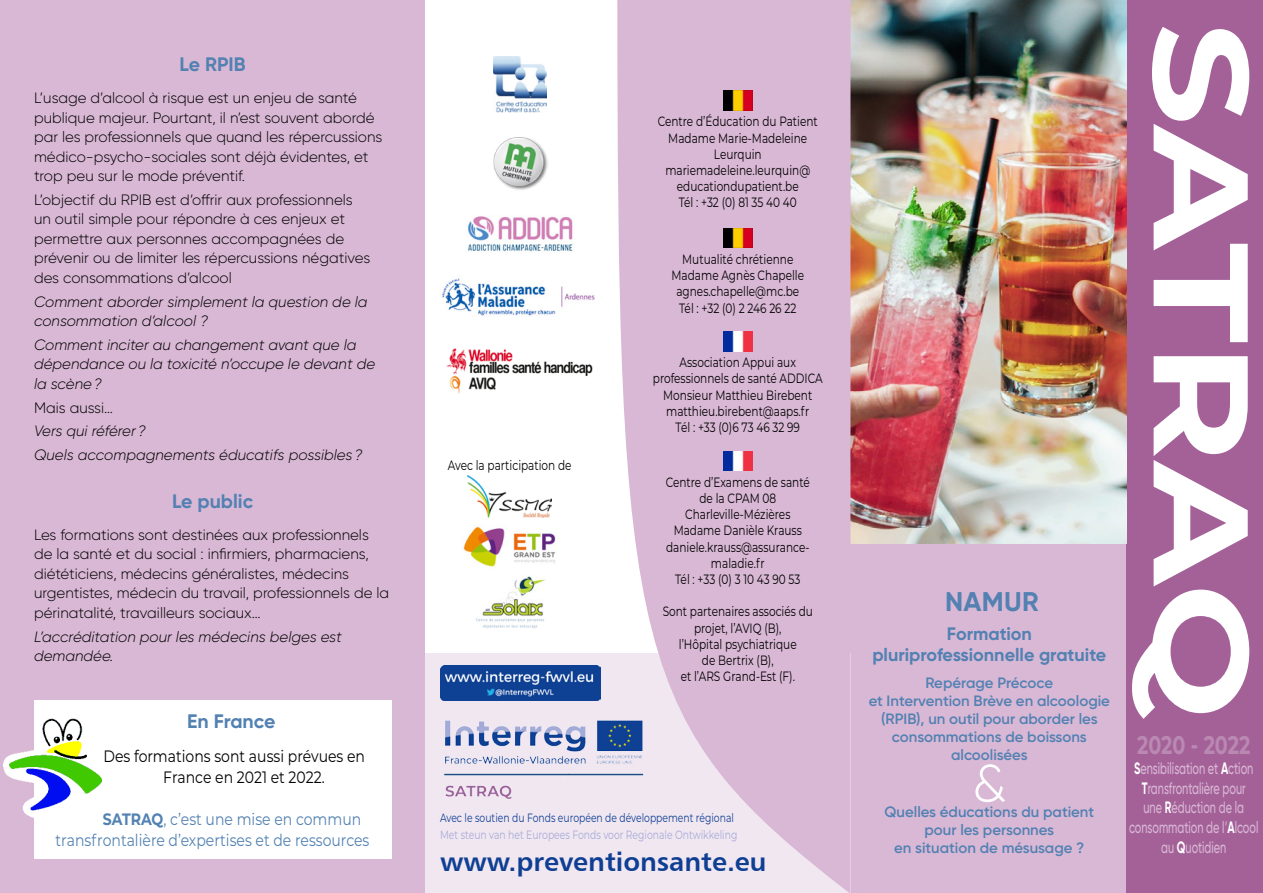
<style>
.page{position:relative;width:1263px;height:893px;background:#d9b8d5}
.page>*{position:absolute;margin:0;border:0;box-sizing:border-box;transform-origin:0 0}
.t1{font:700 134.4px "Montserrat";color:#fff;scale:1.2 1}
.Titre_1{font:300 52.5px "Gilroy";color:#fff}
.Paragraphe{font:27px "Humanist 777 BT Bold B";color:#0f3f93}
.Titre_1-2{font:700 27px "Gilroy";letter-spacing:.01em;color:#5281b2}
.t2{font:700 25.5px "Montserrat";color:#b989b2;scale:.75 1}
.Titre_1-3{font:700 19.5px "Gilroy";color:#5281b2}
.Titre_1-4{font:700 18px/21px "Gilroy";color:#5281b2;text-align:center}
.t3{font:500 16.5px/19.8px "Gilroy";color:#d9b8d5;text-align:center;scale:.66 1}
.t4{font:16.5px/21px "Montserrat";color:#5281b2;scale:.85 1}
.t5{font:16.5px/21px "Montserrat";color:#000;scale:.85 1}
.t6{font:300 15px/19.5px "Gilroy";color:#000}
.t7{font:italic 300 15px/19.5px "Gilroy";color:#000}
.Titre_1-5{font:600 15px/18px "Gilroy";color:#5281b2;text-align:center}
.t8{font:13.5px/16.2px "Montserrat";color:#000;text-align:center;scale:.78 1}
.t9{font:12px "Montserrat";color:#a5aad6;scale:.77 1}
.t10{font:12px "Montserrat";color:#0f3f93;scale:.77 1}
.s1{font-weight:700}
.s2{font-weight:700;color:#fff}
</style>
<div class="page">
<div style="left:1127px;top:0;width:136px;height:893px;background:#a46198"></div>
<div style="left:425px;top:0;width:424px;height:893px;background:#fff"></div>
<div style="left:425px;top:653px;width:425px;height:240px;background:#f1e7f1"></div>
<img style="left:850px;top:0;width:277px;height:543px">
<div style="left:34px;top:700px;width:357px;height:159px;background:#fff"></div>
<svg style="left:617px;top:0;width:233px;height:893px;background:#dcbfd9"></svg>
<img style="left:446px;top:348px;width:147px;height:46px">
<img style="left:467px;top:216px;width:106px;height:35px">
<img style="left:493px;top:56px;width:53px;height:56px">
<img style="left:493px;top:137px;width:55px;height:53px">
<img style="left:442px;top:278px;width:153px;height:38px">
<img style="left:3px;top:718px;width:99px;height:100px">
<img style="left:723px;top:91px;width:29px;height:19px">
<img style="left:723px;top:228px;width:29px;height:20px">
<img style="left:723px;top:332px;width:29px;height:19px">
<img style="left:723px;top:451px;width:29px;height:20px">
<img style="left:468px;top:476px;width:84px;height:42px">
<img style="left:463px;top:526px;width:93px;height:41px">
<img style="left:476px;top:576px;width:69px;height:53px">
<img style="left:440px;top:665px;width:160px;height:35px">
<img style="left:443px;top:715px;width:205px;height:88px">
<p class="Titre_1-3" style="left:180px;top:52px;width:67px">Le RPIB</p>
<p class="t6" style="left:34px;top:88px;width:350px">L’usage d’alcool à risque est un enjeu de santé publique majeur. Pourtant, il n’est souvent abordé par les professionnels que quand les répercussions médico-psycho-sociales sont déjà évidentes, et trop peu sur le mode préventif.</p>
<p class="t6" style="left:34px;top:190px;width:338px">L’objectif du RPIB est d’offrir aux professionnels un outil simple pour répondre à ces enjeux et permettre aux personnes accompagnées de prévenir ou de limiter les répercussions négatives des consommations d’alcool</p>
<p class="t7" style="left:34px;top:291px;width:335px">Comment aborder simplement la question de la consommation d’alcool ?</p>
<p class="t7" style="left:34px;top:335px;width:343px">Comment inciter au changement avant que la dépendance ou la toxicité n’occupe le devant de la scène?</p>
<p class="t6" style="left:34px;top:397px;width:81px">Mais aussi…</p>
<p class="t7" style="left:34px;top:421px;width:113px">Vers qui référer?</p>
<p class="t7" style="left:34px;top:445px;width:330px">Quels accompagnements éducatifs possibles?</p>
<p class="Titre_1-3" style="left:172px;top:488px;width:83px">Le public</p>
<p class="t6" style="left:34px;top:525px;width:357px">Les formations sont destinées aux professionnels de la santé et du social : infirmiers, pharmaciens, diététiciens, médecins généralistes, médecins urgentistes, médecin du travail, professionnels de la périnatalité, travailleurs sociaux…</p>
<p class="t7" style="left:34px;top:626px;width:309px">L’accréditation pour les médecins belges est demandée.</p>
<p class="Titre_1-3" style="left:187px;top:709px;width:90px">En France</p>
<p class="t5" style="left:163px;top:745px;width:239px;text-indent:-60px">Des formations sont aussi prévues en<br>France en 2021 et 2022.</p>
<p class="t4" style="left:56px;top:808px;width:371px;text-indent:47px"><span class="s1">SATRAQ</span>, c’est une mise en commun transfrontalière d’expertises et de ressources</p>
<p class="t8" style="left:658px;top:113px;width:207px">Centre d’Éducation du Patient</p>
<p class="t8" style="left:668px;top:129px;width:180px">Madame Marie-Madeleine<br>Leurquin</p>
<p class="t8" style="left:665px;top:162px;width:187px">mariemadeleine.leurquin@ educationdupatient.be</p>
<p class="t8" style="left:679px;top:194px;width:153px">Tél : +32 (0) 81 35 40 40</p>
<p class="t8" style="left:682px;top:251px;width:144px">Mutualité chrétienne</p>
<p class="t8" style="left:671px;top:267px;width:171px">Madame Agnès Chapelle</p>
<p class="t8" style="left:676px;top:283px;width:159px">agnes.chapelle@mc.be</p>
<p class="t8" style="left:679px;top:299px;width:152px">Tél : +32 (0) 2 246 26 22</p>
<p class="t8" style="left:448px;top:457px;width:160px">Avec la participation de</p>
<p class="t8" style="left:653px;top:354px;width:219px">Association Appui aux professionnels de santé ADDICA</p>
<p class="t8" style="left:663px;top:386px;width:193px">Monsieur Matthieu Birebent</p>
<p class="t8" style="left:666px;top:402px;width:185px">matthieu.birebent@aaps.fr</p>
<p class="t8" style="left:676px;top:419px;width:161px">Tél : +33 (0)6 73 46 32 99</p>
<p class="t8" style="left:666px;top:473px;width:186px">Centre d’Examens de santé</p>
<p class="t8" style="left:685px;top:490px;width:137px">de la CPAM 08<br>Charleville-Mézières</p>
<p class="t8" style="left:674px;top:522px;width:166px">Madame Danièle Krauss</p>
<p class="t8" style="left:666px;top:538px;width:185px">daniele.krauss@assurance&shy;maladie.fr</p>
<p class="t8" style="left:675px;top:571px;width:162px">Tél : +33 (0) 3 10 43 90 53</p>
<p class="t8" style="left:663px;top:603px;width:194px">Sont partenaires associés du projet, l’AVIQ (B),<br>l’Hôpital psychiatrique<br>de Bertrix (B),<br>et l’ARS Grand-Est (F).</p>
<p class="t10" style="left:440px;top:810px;width:383px">Avec le soutien du Fonds européen de développement régional</p>
<p class="t9" style="left:440px;top:826px;width:387px">Met steun van het Europees Fonds voor Regionale Ontwikkeling</p>
<p class="Paragraphe" style="left:440px;top:845px;width:328px">www.preventionsante.eu</p>
<p class="Titre_1-2" style="left:945px;top:585px;width:95px">NAMUR</p>
<p class="Titre_1-4" style="left:872px;top:623px;width:235px">Formation pluriprofessionnelle gratuite</p>
<p class="Titre_1-5" style="left:869px;top:673px;width:243px">Repérage Précoce<br>et Intervention Brève en alcoologie (RPIB), un outil pour aborder les consommations de boissons alcoolisées</p>
<p class="Titre_1" style="left:972px;top:751px;width:36px">&amp;</p>
<p class="Titre_1-5" style="left:884px;top:802px;width:211px">Quelles éducations du patient pour les personnes<br>en situation de mésusage ?</p>
<h1 class="t1" style="left:1298px;top:22px;width:582px;rotate:90deg">SATRAQ</h1>
<p class="t2" style="left:1137px;top:726px;width:152px">2020 - 2022</p>
<p class="t3" style="left:1129px;top:758px;width:198px"><span class="s2">S</span>ensibilisation et <span class="s2">A</span>ction<br><span class="s2">T</span>ransfrontalière pour<br>une <span class="s2">R</span>éduction de la consommation de l’<span class="s2">A</span>lcool</p>
<p class="t3" style="left:1161px;top:837px;width:100px">au <span class="s2">Q</span>uotidien</p>
</div>
